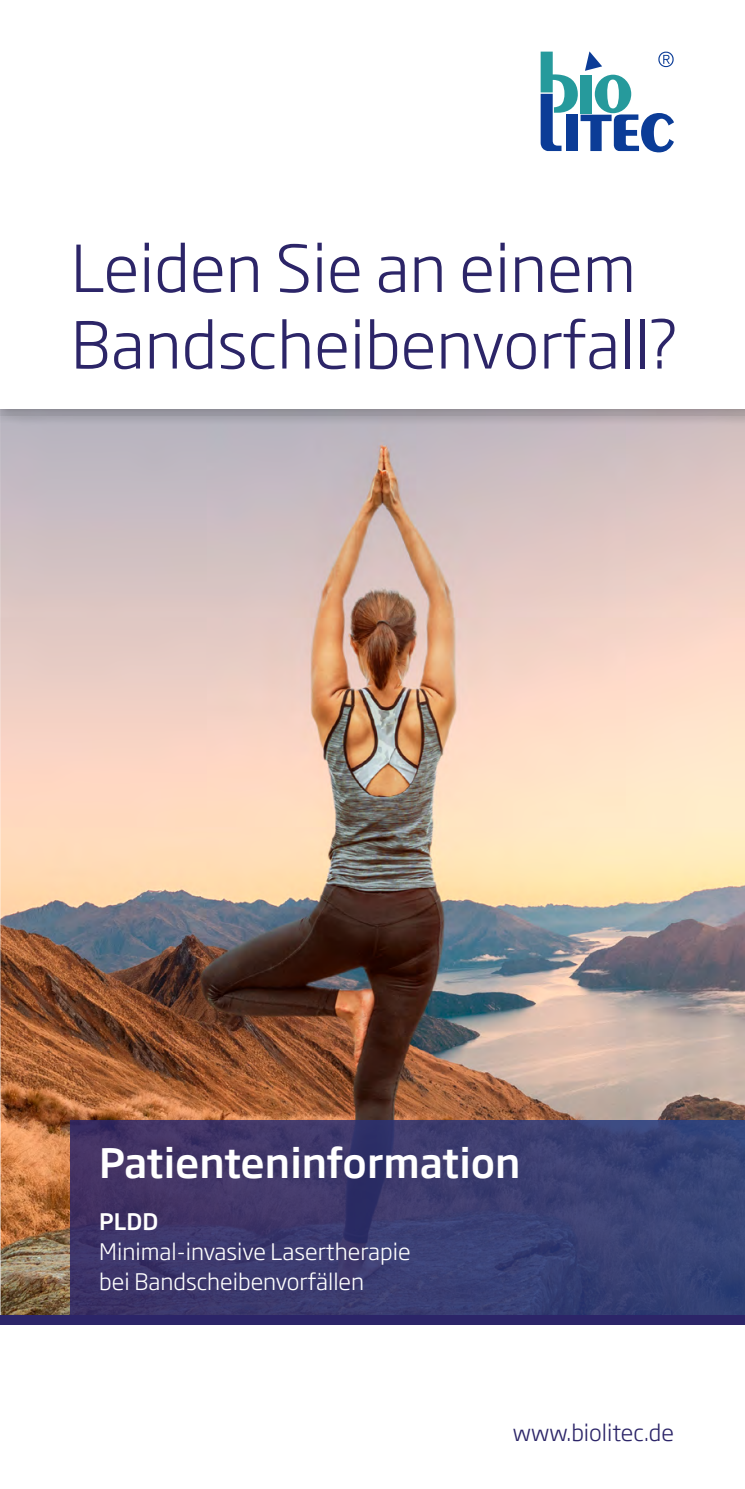
<style>
.page{position:relative;width:745px;height:1489px;background:#fff}
.page>*{position:absolute;margin:0;border:0;box-sizing:border-box;transform-origin:0 0}
.t1{font:300 63.75px/76.5px "Soho Gothic Pro";color:#2c2568}
.t2{font:500 40px "Soho Gothic Pro";color:#fff}
.t3{font:300 22.5px/30px "Soho Gothic Pro";color:#fff}
.t4{font:300 22.5px "Soho Gothic Pro";color:#2c2568}
.t5{font:500 22.5px "Soho Gothic Pro";color:#fff}
</style>
<div class="page">
<img style="left:0;top:427px;width:744px;height:887px">
<div style="left:0;top:0;width:744px;height:427px;background:#000;opacity:.25"></div>
<div style="left:0;top:0;width:744px;height:408px;background:#fff"></div>
<svg style="left:71px;top:1120px;width:673px;height:194px;background:#3a3b6e"></svg>
<div style="left:0;top:1314px;width:744px;height:10px;background:#2c2568"></div>
<svg style="left:540px;top:51px;width:133px;height:102px"></svg>
<h1 class="t1" style="left:71px;top:226px;width:608px">Leiden Sie an einem<br>Bandscheibenvorfall?</h1>
<h2 class="t2" style="left:99px;top:1131px;width:422px">Patienteninformation</h2>
<p class="t5" style="left:99px;top:1203px;width:60px">PLDD</p>
<p class="t3" style="left:99px;top:1234px;width:312px">Minimal-invasive Lasertherapie bei Bandscheibenvorfällen</p>
<p class="t4" style="left:512px;top:1414px;width:162px">www.biolitec.de</p>
</div>
